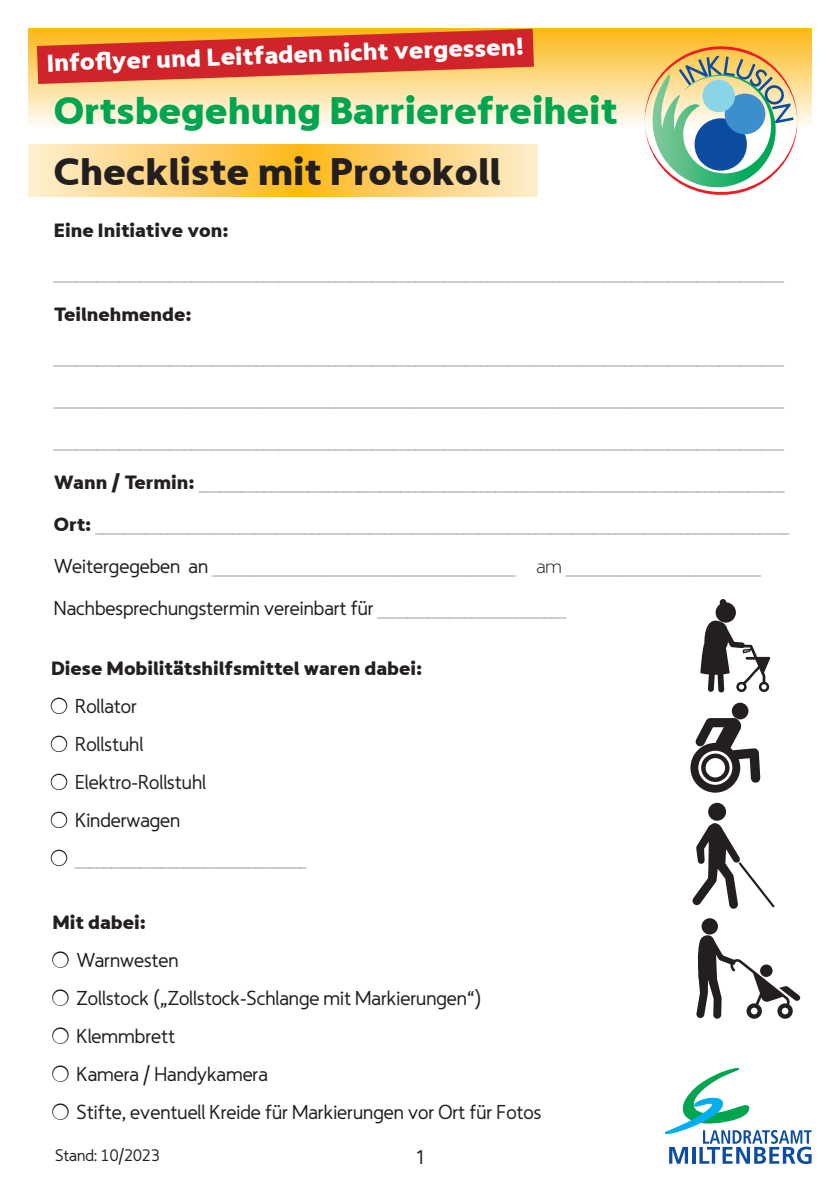
<style>
.page{position:relative;width:840px;height:1191px;background:#fff}
.page>*{position:absolute;margin:0;border:0;box-sizing:border-box;transform-origin:0 0}
.t1{font:800 40px "LT Asus";color:#00a54f}
.t2{font:800 40px "LT Asus";color:#231f20}
.t3{font:800 25.6px "LT Asus";color:#fff}
.t4{font:300 20px/42px "LT Asus";color:#939598}
.t5{font:20px "LT Asus";color:#231f20}
.t6{font:800 20px "LT Asus";color:#231f20}
.t7{font:20px "Avancement 2020";color:#231f20}
.t8{font:16.4px "LT Asus";color:#231f20}
.s1{font-weight:800;color:#231f20}
.s2{font-weight:400;color:#231f20}
.s3{color:#231f20}
.s4{color:#fff}
</style>
<div class="page">
<div style="left:28px;top:28px;width:783px;height:100px;background:linear-gradient(to bottom,#fcb713,#fefcf7)"></div>
<svg style="left:52px;top:951px;width:17px;height:17px"></svg>
<svg style="left:52px;top:989px;width:17px;height:17px"></svg>
<svg style="left:52px;top:1027px;width:17px;height:17px"></svg>
<svg style="left:52px;top:1065px;width:17px;height:17px"></svg>
<svg style="left:52px;top:1103px;width:17px;height:17px"></svg>
<svg style="left:50px;top:697px;width:18px;height:17px"></svg>
<svg style="left:50px;top:735px;width:18px;height:17px"></svg>
<svg style="left:50px;top:773px;width:18px;height:17px"></svg>
<svg style="left:50px;top:811px;width:18px;height:17px"></svg>
<svg style="left:50px;top:849px;width:18px;height:17px"></svg>
<svg style="left:700px;top:599px;width:69px;height:93px"></svg>
<div style="left:731px;top:702px;width:17px;height:17px;background:#231f20;border-radius:50%"></div>
<svg style="left:690px;top:717px;width:69px;height:75px"></svg>
<div style="left:707px;top:803px;width:19px;height:18px;background:#231f20;border-radius:50%"></div>
<svg style="left:692px;top:820px;width:82px;height:88px"></svg>
<div style="left:701px;top:918px;width:16px;height:16px;background:#231f20;border-radius:50%"></div>
<svg style="left:696px;top:931px;width:103px;height:87px"></svg>
<svg style="left:37px;top:29px;width:496px;height:55px;background:#de5737"></svg>
<svg style="left:28px;top:145px;width:509px;height:52px;background:#fdd277"></svg>
<svg style="left:644px;top:46px;width:152px;height:149px"></svg>
<svg style="left:665px;top:1068px;width:146px;height:96px"></svg>
<p class="t3" style="left:46px;top:47px;width:478px;rotate:-2deg">Infofl yer und Leitfaden nicht vergessen!</p>
<h1 class="t1" style="left:54px;top:86px;width:565px">Ortsbegehung Barrierefreiheit</h1>
<h1 class="t2" style="left:53px;top:147px;width:449px">Checkliste mit Protokoll</h1>
<p class="t6" style="left:54px;top:218px;width:176px">Eine Initiative von:</p>
<p class="t4" style="left:54px;top:251px;width:731px">_____________________________________________________________________________________________________</p>
<p class="t6" style="left:54px;top:302px;width:139px">Teilnehmende:</p>
<p class="t4" style="left:54px;top:335px;width:736px">_____________________________________________________________________________________________________ _____________________________________________________________________________________________________ _____________________________________________________________________________________________________ <span class="s1">Wann / Termin:</span> _________________________________________________________________________________ <span class="s1">Ort:</span> ________________________________________________________________________________________________ <span class="s2">Weitergegeben an</span> __________________________________________ <span class="s3">am</span> ___________________________ <span class="s2">Nachbesprechungstermin vereinbart für</span> __________________________</p>
<p class="t6" style="left:51px;top:656px;width:372px">Diese Mobilitätshilfsmittel waren dabei:</p>
<p class="t5" style="left:51px;top:694px;width:87px"><span class="s4">●</span> Rollator</p>
<p class="t5" style="left:51px;top:732px;width:94px"><span class="s4">●</span> Rollstuhl</p>
<p class="t5" style="left:51px;top:770px;width:156px"><span class="s4">●</span> Elektro-Rollstuhl</p>
<p class="t5" style="left:51px;top:808px;width:131px"><span class="s4">●</span> Kinderwagen</p>
<p class="t4" style="left:51px;top:836px;width:257px"><span class="s4">●</span> ________________________________</p>
<p class="t6" style="left:52px;top:909px;width:95px">Mit dabei:</p>
<p class="t5" style="left:52px;top:948px;width:128px"><span class="s4">●</span> Warnwesten</p>
<p class="t5" style="left:52px;top:986px;width:430px"><span class="s4">●</span> Zollstock („Zollstock-Schlange mit Markierungen“)</p>
<p class="t5" style="left:52px;top:1024px;width:124px"><span class="s4">●</span> Klemmbrett</p>
<p class="t5" style="left:52px;top:1062px;width:217px"><span class="s4">●</span> Kamera / Handykamera</p>
<p class="t5" style="left:52px;top:1100px;width:490px"><span class="s4">●</span> Stifte, eventuell Kreide für Markierungen vor Ort für Fotos</p>
<p class="t8" style="left:55px;top:1145px;width:106px">Stand: 10/2023</p>
<p class="t7" style="left:416px;top:1142px;width:9px">1</p>
</div>
